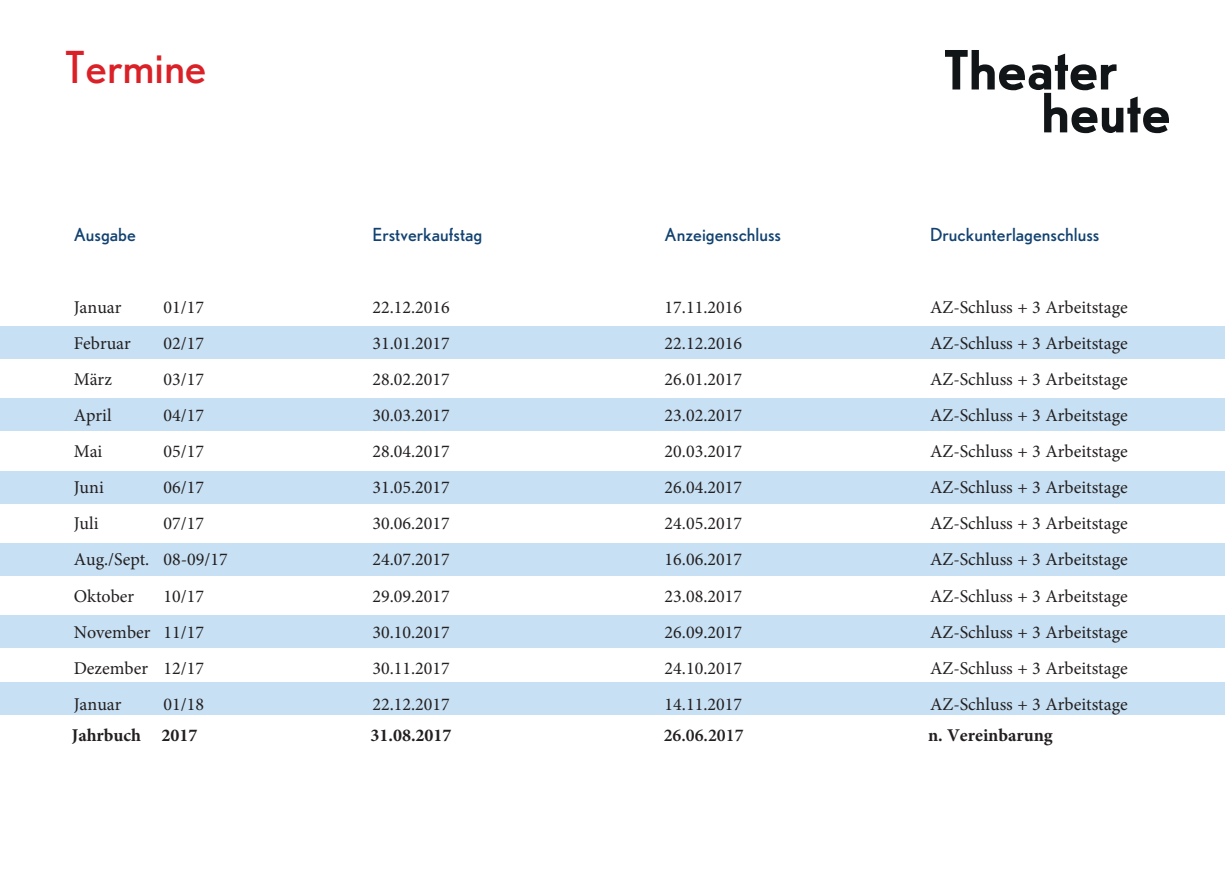
<style>
.page{position:relative;width:1225px;height:874px;background:#fff}
.page>*{position:absolute;margin:0;border:0;box-sizing:border-box;transform-origin:0 0}
.t1{font:44px "Nobel";color:#da2128}
.t2{font:18px "Minion Pro";color:#231f20}
.t3{font:18px "Nobel";color:#124271}
.t4{font:700 18px "Minion Pro";color:#231f20}
.t5{font:600 18px "Minion Pro";color:#231f20}
</style>
<div class="page">
<div style="left:0;top:326px;width:1225px;height:32px;background:#c7e0f3"></div>
<div style="left:0;top:398px;width:1225px;height:33px;background:#c7e0f3"></div>
<div style="left:0;top:470px;width:1225px;height:33px;background:#c7e0f3"></div>
<div style="left:0;top:542px;width:1225px;height:33px;background:#c7e0f3"></div>
<div style="left:0;top:615px;width:1225px;height:32px;background:#c7e0f3"></div>
<div style="left:0;top:681px;width:1225px;height:33px;background:#c7e0f3"></div>
<svg style="left:945px;top:50px;width:223px;height:83px"></svg>
<h1 class="t1" style="left:64px;top:42px;width:144px">Termine</h1>
<p class="t3" style="left:74px;top:224px;width:64px">Ausgabe</p>
<p class="t3" style="left:372px;top:224px;width:111px">Erstverkaufstag</p>
<p class="t3" style="left:664px;top:224px;width:118px">Anzeigenschluss</p>
<p class="t3" style="left:930px;top:224px;width:171px">Druckunterlagenschluss</p>
<p class="t2" style="left:74px;top:300px;width:49px">Januar</p>
<p class="t2" style="left:164px;top:300px;width:42px">01/17</p>
<p class="t2" style="left:372px;top:300px;width:79px">22.12.2016</p>
<p class="t2" style="left:664px;top:300px;width:79px">17.11.2016</p>
<p class="t2" style="left:930px;top:300px;width:199px">AZ-Schluss + 3 Arbeitstage</p>
<p class="t2" style="left:74px;top:336px;width:59px">Februar</p>
<p class="t2" style="left:164px;top:336px;width:42px">02/17</p>
<p class="t2" style="left:372px;top:336px;width:79px">31.01.2017</p>
<p class="t2" style="left:664px;top:336px;width:79px">22.12.2016</p>
<p class="t2" style="left:930px;top:336px;width:199px">AZ-Schluss + 3 Arbeitstage</p>
<p class="t2" style="left:74px;top:372px;width:40px">März</p>
<p class="t2" style="left:164px;top:372px;width:42px">03/17</p>
<p class="t2" style="left:372px;top:372px;width:79px">28.02.2017</p>
<p class="t2" style="left:664px;top:372px;width:79px">26.01.2017</p>
<p class="t2" style="left:930px;top:372px;width:199px">AZ-Schluss + 3 Arbeitstage</p>
<p class="t2" style="left:74px;top:408px;width:39px">April</p>
<p class="t2" style="left:164px;top:408px;width:42px">04/17</p>
<p class="t2" style="left:372px;top:408px;width:79px">30.03.2017</p>
<p class="t2" style="left:664px;top:408px;width:79px">23.02.2017</p>
<p class="t2" style="left:930px;top:408px;width:199px">AZ-Schluss + 3 Arbeitstage</p>
<p class="t2" style="left:74px;top:444px;width:30px">Mai</p>
<p class="t2" style="left:164px;top:444px;width:42px">05/17</p>
<p class="t2" style="left:372px;top:444px;width:79px">28.04.2017</p>
<p class="t2" style="left:664px;top:444px;width:79px">20.03.2017</p>
<p class="t2" style="left:930px;top:444px;width:199px">AZ-Schluss + 3 Arbeitstage</p>
<p class="t2" style="left:74px;top:480px;width:32px">Juni</p>
<p class="t2" style="left:164px;top:480px;width:42px">06/17</p>
<p class="t2" style="left:372px;top:480px;width:79px">31.05.2017</p>
<p class="t2" style="left:664px;top:480px;width:79px">26.04.2017</p>
<p class="t2" style="left:930px;top:480px;width:199px">AZ-Schluss + 3 Arbeitstage</p>
<p class="t2" style="left:74px;top:516px;width:26px">Juli</p>
<p class="t2" style="left:164px;top:516px;width:42px">07/17</p>
<p class="t2" style="left:372px;top:516px;width:79px">30.06.2017</p>
<p class="t2" style="left:664px;top:516px;width:79px">24.05.2017</p>
<p class="t2" style="left:930px;top:516px;width:199px">AZ-Schluss + 3 Arbeitstage</p>
<p class="t2" style="left:74px;top:552px;width:156px">Aug./Sept. 08-09/17</p>
<p class="t2" style="left:372px;top:552px;width:79px">24.07.2017</p>
<p class="t2" style="left:664px;top:552px;width:79px">16.06.2017</p>
<p class="t2" style="left:930px;top:552px;width:199px">AZ-Schluss + 3 Arbeitstage</p>
<p class="t2" style="left:74px;top:588px;width:62px">Oktober</p>
<p class="t2" style="left:164px;top:588px;width:42px">10/17</p>
<p class="t2" style="left:372px;top:588px;width:79px">29.09.2017</p>
<p class="t2" style="left:664px;top:588px;width:79px">23.08.2017</p>
<p class="t2" style="left:930px;top:588px;width:199px">AZ-Schluss + 3 Arbeitstage</p>
<p class="t2" style="left:74px;top:624px;width:132px">November 11/17</p>
<p class="t2" style="left:372px;top:624px;width:79px">30.10.2017</p>
<p class="t2" style="left:664px;top:624px;width:79px">26.09.2017</p>
<p class="t2" style="left:930px;top:624px;width:199px">AZ-Schluss + 3 Arbeitstage</p>
<p class="t2" style="left:74px;top:660px;width:132px">Dezember 12/17</p>
<p class="t2" style="left:372px;top:660px;width:79px">30.11.2017</p>
<p class="t2" style="left:664px;top:660px;width:79px">24.10.2017</p>
<p class="t2" style="left:930px;top:660px;width:199px">AZ-Schluss + 3 Arbeitstage</p>
<p class="t2" style="left:74px;top:696px;width:49px">Januar</p>
<p class="t2" style="left:164px;top:696px;width:42px">01/18</p>
<p class="t2" style="left:372px;top:696px;width:79px">22.12.2017</p>
<p class="t2" style="left:664px;top:696px;width:79px">14.11.2017</p>
<p class="t2" style="left:930px;top:696px;width:199px">AZ-Schluss + 3 Arbeitstage</p>
<p class="t4" style="left:72px;top:728px;width:127px">Jahrbuch 2017</p>
<p class="t4" style="left:370px;top:728px;width:83px">31.08.2017</p>
<p class="t5" style="left:664px;top:728px;width:81px">26.06.2017</p>
<p class="t4" style="left:928px;top:728px;width:126px">n. Vereinbarung</p>
</div>
